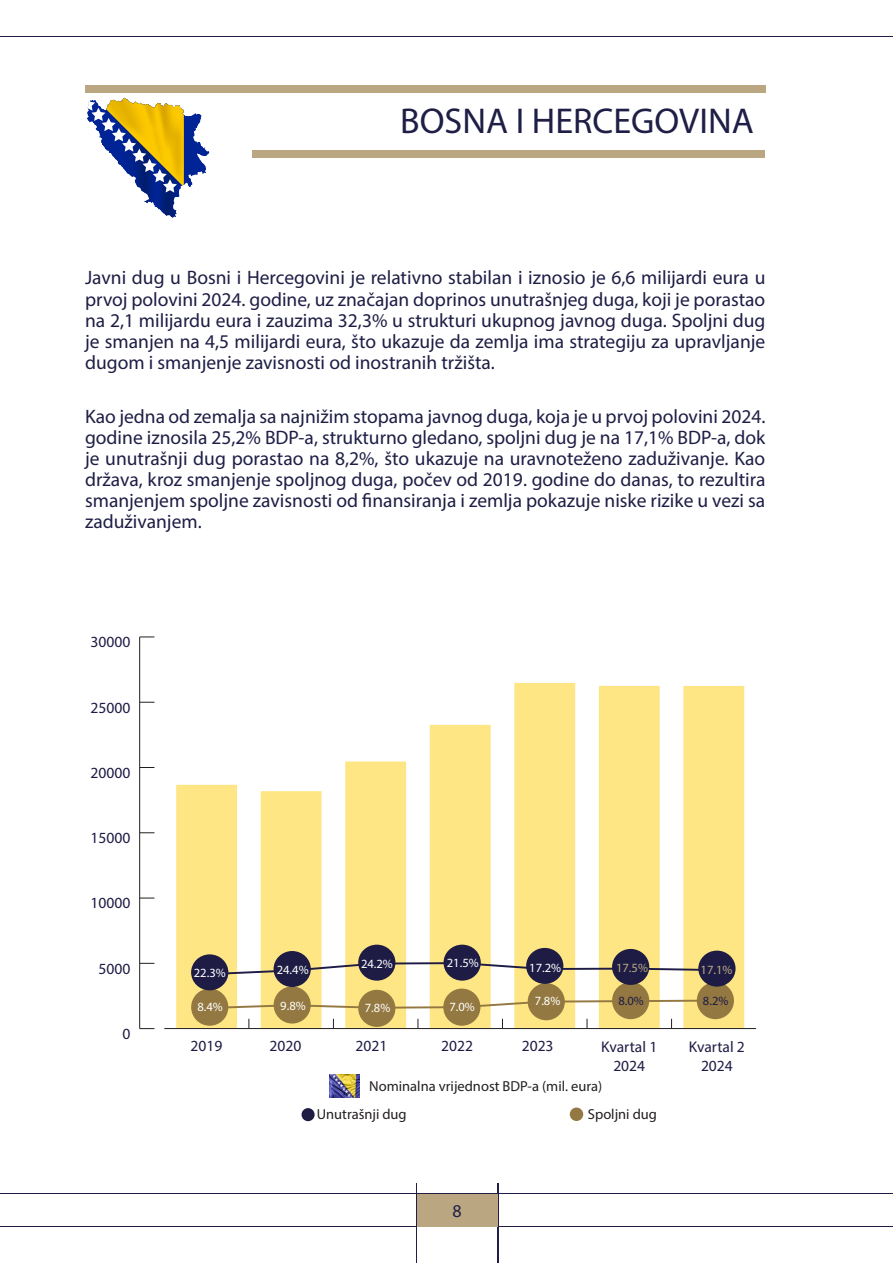
<style>
.page{position:relative;width:893px;height:1263px;background:#fff}
.page>*{position:absolute;margin:0;border:0;box-sizing:border-box;transform-origin:0 0}
.t1{font:36px "Myriad Pro";color:#1e1e46}
.t2{font:19.5px/21px "Myriad Pro";color:#1e1e46;text-align:justify}
.t3{font:18px "Myriad Pro";color:#1e1e46}
.t4{font:15.6px "Skola Sans";color:#1e1c45}
.t5{font:15.45px/18.6px "Skola Sans";color:#1e1c45;text-align:center}
.t6{font:14.55px/27.8px "Skola Sans";color:#231f20}
.t7{font:700 12.6px "Skola Sans Cn";color:#fff}
.t8{font:700 12.6px "Skola Sans Cn";color:#bba983}
.t9{font:700 12.6px "Skola Sans Cn";color:#1e1c45}
</style>
<div class="page">
<hr style="left:0;top:1226px;width:893px;height:1px;background:#1e1e46">
<hr style="left:0;top:1193px;width:893px;height:1px;background:#1e1e46">
<hr style="left:0;top:36px;width:893px;height:1px;background:#1e1e46">
<hr style="left:416px;top:1183px;width:1px;height:80px;background:#1e1e46">
<hr style="left:497px;top:1183px;width:2px;height:80px;background:#1e1e46">
<div style="left:417px;top:1194px;width:80px;height:32px;background:#baa781"></div>
<div style="left:85px;top:85px;width:680px;height:7px;background:#baa781"></div>
<div style="left:252px;top:150px;width:512px;height:7px;background:#baa781"></div>
<hr style="left:139px;top:637px;width:1px;height:391px;background:#231f20">
<svg style="left:140px;top:1028px;width:14px;height:1px"></svg>
<svg style="left:140px;top:963px;width:14px;height:1px"></svg>
<svg style="left:140px;top:897px;width:14px;height:1px"></svg>
<svg style="left:140px;top:832px;width:14px;height:1px"></svg>
<svg style="left:140px;top:767px;width:14px;height:1px"></svg>
<svg style="left:140px;top:702px;width:14px;height:1px"></svg>
<svg style="left:140px;top:636px;width:14px;height:1px"></svg>
<svg style="left:176px;top:683px;width:568px;height:345px;fill:#fee685"></svg>
<div style="left:191px;top:988px;width:37px;height:38px;background:#937841;border-radius:50%"></div>
<div style="left:274px;top:986px;width:37px;height:37px;background:#937841;border-radius:50%"></div>
<div style="left:358px;top:990px;width:37px;height:37px;background:#937841;border-radius:19px"></div>
<div style="left:443px;top:988px;width:37px;height:38px;background:#937841;border-radius:50%"></div>
<div style="left:528px;top:983px;width:37px;height:37px;background:#937841;border-radius:50%"></div>
<div style="left:612px;top:982px;width:37px;height:37px;background:#937841;border-radius:50%"></div>
<div style="left:697px;top:982px;width:37px;height:37px;background:#937841;border-radius:50%"></div>
<div style="left:302px;top:1108px;width:13px;height:13px;background:#1e1c45;border-radius:50%"></div>
<div style="left:570px;top:1107px;width:13px;height:14px;background:#937841;border-radius:50%"></div>
<hr style="left:164px;top:1028px;width:592px;height:1px;background:#231f20">
<svg style="left:226px;top:998px;width:474px;height:13px"></svg>
<hr style="left:545px;top:968px;width:84px;height:2px;background:#1e1c45">
<svg style="left:648px;top:967px;width:51px;height:6px"></svg>
<div style="left:191px;top:954px;width:37px;height:36px;background:#1e1c45;border-radius:50%"></div>
<div style="left:274px;top:951px;width:37px;height:36px;background:#1e1c45;border-radius:50%"></div>
<svg style="left:205px;top:945px;width:343px;height:36px"></svg>
<div style="left:444px;top:945px;width:37px;height:36px;background:#1e1c45;border-radius:50%"></div>
<div style="left:526px;top:948px;width:37px;height:36px;background:#1e1c45;border-radius:50%"></div>
<div style="left:612px;top:949px;width:37px;height:36px;background:#1e1c45;border-radius:50%"></div>
<div style="left:698px;top:950px;width:38px;height:36px;background:#1e1c45;border-radius:50%"></div>
<svg style="left:87px;top:98px;width:97px;height:87px"></svg>
<img style="left:330px;top:1074px;width:30px;height:23px">
<p class="t1" style="left:400px;top:99px;width:355px">BOSNA I HERCEGOVINA</p>
<p class="t2" style="left:85px;top:267px;width:682px">Javni dug u Bosni i Hercegovini je relativno stabilan i iznosio je 6,6 milijardi eura u prvoj polovini 2024. godine, uz značajan doprinos unutrašnjeg duga, koji je porastao na 2,1 milijardu eura i zauzima 32,3% u strukturi ukupnog javnog duga. Spoljni dug je smanjen na 4,5 milijardi eura, što ukazuje da zemlja ima strategiju za upravljanje dugom i smanjenje zavisnosti od inostranih tržišta.</p>
<p class="t2" style="left:85px;top:405px;width:682px">Kao jedna od zemalja sa najnižim stopama javnog duga, koja je u prvoj polovini 2024. godine iznosila 25,2% BDP-a, strukturno gledano, spoljni dug je na 17,1% BDP-a, dok je unutrašnji dug porastao na 8,2%, što ukazuje na uravnoteženo zaduživanje. Kao država, kroz smanjenje spoljnog duga, počev od 2019. godine do danas, to rezultira smanjenjem spoljne zavisnosti od finansiranja i zemlja pokazuje niske rizike u vezi sa zaduživanjem.</p>
<p class="t4" style="left:90px;top:632px;width:41px">30000</p>
<p class="t4" style="left:90px;top:698px;width:41px">25000</p>
<p class="t4" style="left:90px;top:763px;width:41px">20000</p>
<p class="t4" style="left:90px;top:828px;width:41px">15000</p>
<p class="t4" style="left:90px;top:893px;width:41px">10000</p>
<p class="t4" style="left:98px;top:959px;width:33px">5000</p>
<p class="t4" style="left:122px;top:1024px;width:9px">0</p>
<p class="t7" style="left:194px;top:965px;width:33px">22.3%</p>
<p class="t7" style="left:277px;top:962px;width:33px">24.4%</p>
<p class="t7" style="left:361px;top:956px;width:33px">24.2%</p>
<p class="t7" style="left:447px;top:955px;width:33px">21.5%</p>
<p class="t7" style="left:529px;top:960px;width:33px">17.2%</p>
<p class="t8" style="left:616px;top:960px;width:33px">17.5%</p>
<p class="t8" style="left:701px;top:961px;width:33px">17.1%</p>
<p class="t7" style="left:197px;top:999px;width:27px">8.4%</p>
<p class="t7" style="left:280px;top:998px;width:27px">9.8%</p>
<p class="t7" style="left:365px;top:1000px;width:27px">7.8%</p>
<p class="t7" style="left:449px;top:999px;width:27px">7.0%</p>
<p class="t7" style="left:535px;top:993px;width:27px">7.8%</p>
<p class="t9" style="left:618px;top:993px;width:27px">8.0%</p>
<p class="t9" style="left:703px;top:993px;width:27px">8.2%</p>
<p class="t5" style="left:191px;top:1036px;width:33px">2019</p>
<p class="t5" style="left:270px;top:1036px;width:33px">2020</p>
<p class="t5" style="left:356px;top:1036px;width:33px">2021</p>
<p class="t5" style="left:441px;top:1036px;width:33px">2022</p>
<p class="t5" style="left:522px;top:1036px;width:33px">2023</p>
<p class="t5" style="left:601px;top:1037px;width:58px">Kvartal 1<br>2024</p>
<p class="t5" style="left:689px;top:1037px;width:58px">Kvartal 2<br>2024</p>
<p class="t6" style="left:317px;top:1072px;width:287px;text-indent:52px">Nominalna vrijednost BDP-a (mil. eura)<br>Unutrašnji dug</p>
<p class="t6" style="left:588px;top:1100px;width:71px">Spoljni dug</p>
<p class="t3" style="left:452px;top:1200px;width:11px">8</p>
</div>
